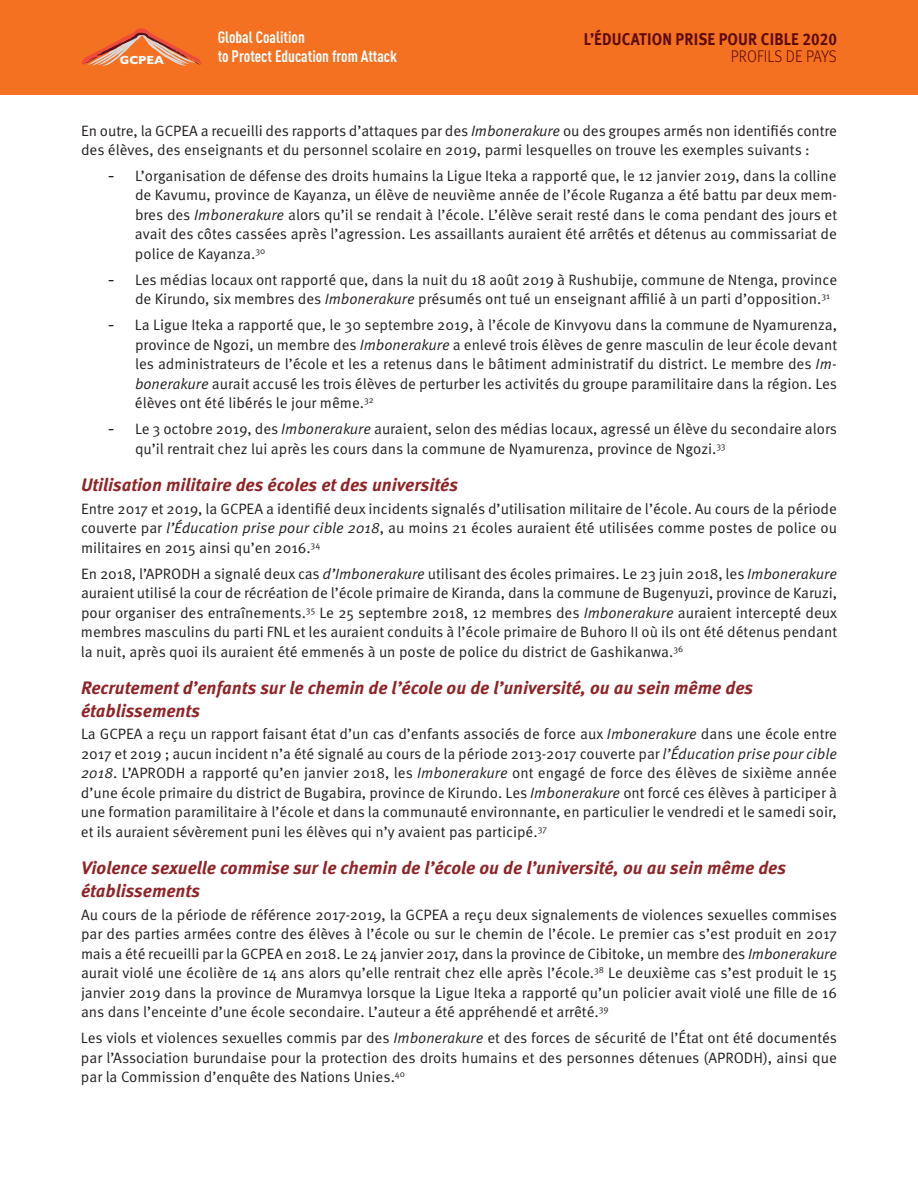
<style>
.page{position:relative;width:918px;height:1188px;background:#fff}
.page>*{position:absolute;margin:0;border:0;box-sizing:border-box;transform-origin:0 0}
.t1{font:italic 700 18px/22.5px "Meta Pro";color:#8f2326}
.t2{font:700 16.95px "Meta Pro";letter-spacing:.01em;color:#5c090a;scale:.9 1}
.t3{font:300 16.95px "Meta Pro";letter-spacing:.01em;color:#5c090a;scale:.9 1}
.t4{font:700 16.35px/19.4px "DIN Cond";color:#fff}
.t5{font:15px/19.5px "Meta Pro Norm";color:#231f20;text-align:justify}
.t6{font:700 11.85px "Gill Sans";color:#fff}
.s1{font-family:"Meta Pro Norm Ita"}
.s2{font-family:"Georgia";font-size:16.5px}
</style>
<div class="page">
<div style="left:0;top:0;width:918px;height:95px;background:#f37121"></div>
<svg style="left:81px;top:28px;width:121px;height:38px"></svg>
<p class="t2" style="left:584px;top:29px;width:283px">L’ÉDUCATION PRISE POUR CIBLE 2020</p>
<p class="t4" style="left:218px;top:29px;width:181px">Global Coalition<br>to Protect Education from Attack</p>
<p class="t6" style="left:120px;top:56px;width:46px">GCPEA</p>
<p class="t3" style="left:731px;top:47px;width:119px">PROFILS DE PAYS</p>
<p class="t5" style="left:81px;top:122px;width:758px">En outre, la GCPEA a recueilli des rapports d’attaques par des <span class="s1">Imbonerakure</span> ou des groupes armés non identifiés contre des élèves, des enseignants et du personnel scolaire en 2019, parmi lesquelles on trouve les exemples suivants :</p>
<p class="t5" style="left:135px;top:167px;width:704px;text-indent:-27px"><span class="s2">-</span> L’organisation de défense des droits humains la Ligue Iteka a rapporté que, le 12 janvier 2019, dans la colline de Kavumu, province de Kayanza, un élève de neuvième année de l’école Ruganza a été battu par deux mem&shy;bres des <span class="s1">Imbonerakure</span> alors qu’il se rendait à l’école. L’élève serait resté dans le coma pendant des jours et avait des côtes cassées après l’agression. Les assaillants auraient été arrêtés et détenus au commissariat de police de Kayanza.<sup>30</sup></p>
<p class="t5" style="left:135px;top:271px;width:704px;text-indent:-27px"><span class="s2">-</span> Les médias locaux ont rapporté que, dans la nuit du 18 août 2019 à Rushubije, commune de Ntenga, province de Kirundo, six membres des <span class="s1">Imbonerakure</span> présumés ont tué un enseignant affilié à un parti d’opposition.<sup>31</sup></p>
<p class="t5" style="left:135px;top:316px;width:704px;text-indent:-27px"><span class="s2">-</span> La Ligue Iteka a rapporté que, le 30 septembre 2019, à l’école de Kinvyovu dans la commune de Nyamurenza, province de Ngozi, un membre des <span class="s1">Imbonerakure</span> a enlevé trois élèves de genre masculin de leur école devant les administrateurs de l’école et les a retenus dans le bâtiment administratif du district. Le membre des <span class="s1">Im&shy;bonerakure</span> aurait accusé les trois élèves de perturber les activités du groupe paramilitaire dans la région. Les élèves ont été libérés le jour même.<sup>32</sup></p>
<p class="t5" style="left:135px;top:420px;width:704px;text-indent:-27px"><span class="s2">-</span> Le 3 octobre 2019, des <span class="s1">Imbonerakure</span> auraient, selon des médias locaux, agressé un élève du secondaire alors qu’il rentrait chez lui après les cours dans la commune de Nyamurenza, province de Ngozi.<sup>33</sup></p>
<p class="t1" style="left:81px;top:476px;width:379px">Utilisation militaire des écoles et des universités</p>
<p class="t5" style="left:81px;top:500px;width:758px">Entre 2017 et 2019, la GCPEA a identifié deux incidents signalés d’utilisation militaire de l’école. Au cours de la période couverte par <span class="s1">l’Éducation prise pour cible 2018</span>, au moins 21 écoles auraient été utilisées comme postes de police ou militaires en 2015 ainsi qu’en 2016.<sup>34</sup></p>
<p class="t5" style="left:81px;top:565px;width:758px">En 2018, l’APRODH a signalé deux cas <span class="s1">d’Imbonerakure</span> utilisant des écoles primaires. Le 23 juin 2018, les <span class="s1">Imbonerakure </span>auraient utilisé la cour de récréation de l’école primaire de Kiranda, dans la commune de Bugenyuzi, province de Karuzi, pour organiser des entraînements.<sup>35</sup> Le 25 septembre 2018, 12 membres des <span class="s1">Imbonerakure</span> auraient intercepté deux membres masculins du parti FNL et les auraient conduits à l’école primaire de Buhoro II où ils ont été détenus pendant la nuit, après quoi ils auraient été emmenés à un poste de police du district de Gashikanwa.<sup>36</sup></p>
<p class="t1" style="left:81px;top:679px;width:674px">Recrutement d’enfants sur le chemin de l’école ou de l’université, ou au sein même des établissements</p>
<p class="t5" style="left:81px;top:726px;width:758px">La GCPEA a reçu un rapport faisant état d’un cas d’enfants associés de force aux <span class="s1">Imbonerakure</span> dans une école entre 2017 et 2019 ; aucun incident n’a été signalé au cours de la période 2013-2017 couverte par <span class="s1">l’Éducation prise pour cible 2018</span>. L’APRODH a rapporté qu’en janvier 2018, les <span class="s1">Imbonerakure</span> ont engagé de force des élèves de sixième année d’une école primaire du district de Bugabira, province de Kirundo. Les <span class="s1">Imbonerakure</span> ont forcé ces élèves à participer à une formation paramilitaire à l’école et dans la communauté environnante, en particulier le vendredi et le samedi soir, et ils auraient sévèrement puni les élèves qui n’y avaient pas participé.<sup>37</sup></p>
<p class="t1" style="left:81px;top:859px;width:707px">Violence sexuelle commise sur le chemin de l’école ou de l’université, ou au sein même des établissements</p>
<p class="t5" style="left:81px;top:906px;width:758px">Au cours de la période de référence 2017-2019, la GCPEA a reçu deux signalements de violences sexuelles commises par des parties armées contre des élèves à l’école ou sur le chemin de l’école. Le premier cas s’est produit en 2017 mais a été recueilli par la GCPEA en 2018. Le 24 janvier 2017, dans la province de Cibitoke, un membre des <span class="s1">Imbonerakure </span>aurait violé une écolière de 14 ans alors qu’elle rentrait chez elle après l’école.<sup>38</sup> Le deuxième cas s’est produit le 15 janvier 2019 dans la province de Muramvya lorsque la Ligue Iteka a rapporté qu’un policier avait violé une fille de 16 ans dans l’enceinte d’une école secondaire. L’auteur a été appréhendé et arrêté.<sup>39</sup></p>
<p class="t5" style="left:81px;top:1029px;width:758px">Les viols et violences sexuelles commis par des <span class="s1">Imbonerakure</span> et des forces de sécurité de l’État ont été documentés par l’Association burundaise pour la protection des droits humains et des personnes détenues (APRODH), ainsi que par la Commission d’enquête des Nations Unies.<sup>40</sup></p>
</div>
